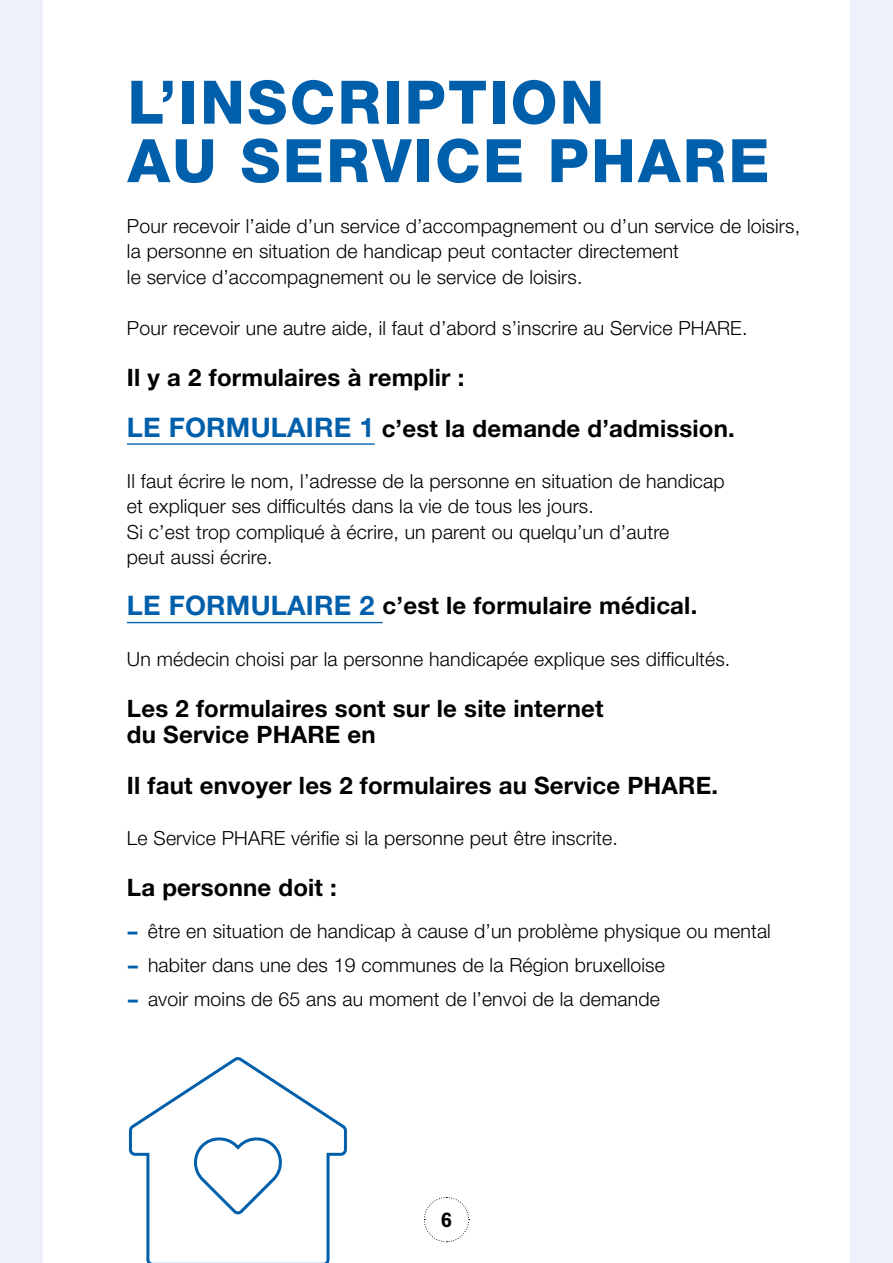
<style>
.page{position:relative;width:893px;height:1263px;background:#fff}
.page>*{position:absolute;margin:0;border:0;box-sizing:border-box;transform-origin:0 0}
.t1{font:800 60px/58.5px "Helvetica Neue LT Std";letter-spacing:.04em;color:#005fab}
.t2{font:700 24px/51px "Helvetica Neue LT Std";letter-spacing:.01em;color:#000}
.t3{font:700 21px "Rockwell Std";color:#000}
.t4{font:300 19.5px/25.5px "Helvetica Neue LT Std";letter-spacing:.01em;color:#000}
.s1{font-size:27px;color:#005fab}
.s2{font-weight:800;color:#005fab}
</style>
<div class="page">
<hr style="left:127px;top:443px;width:248px;height:2px;background:#005fab">
<hr style="left:127px;top:622px;width:256px;height:1px;background:#005fab">
<svg style="left:128px;top:1057px;width:219px;height:206px"></svg>
<svg style="left:189px;top:1132px;width:98px;height:85px"></svg>
<div style="left:0;top:0;width:43px;height:1263px;background:#eef1fa"></div>
<div style="left:850px;top:0;width:43px;height:1263px;background:#eef1fa"></div>
<svg style="left:424px;top:1197px;width:46px;height:45px"></svg>
<h1 class="t1" style="left:128px;top:73px;width:643px">L’INSCRIPTION<br>AU SERVICE PHARE</h1>
<p class="t4" style="left:127px;top:212px;width:675px">Pour recevoir l’aide d’un service d’accompagnement ou d’un service de loisirs, la personne en situation de handicap peut contacter directement<br>le service d’accompagnement ou le service de loisirs.</p>
<p class="t4" style="left:127px;top:314px;width:622px">Pour recevoir une autre aide, il faut d’abord s’inscrire au Service PHARE.</p>
<p class="t2" style="left:127px;top:351px;width:609px">Il y a 2 formulaires à remplir :<br><span class="s1">LE FORMULAIRE 1</span> c’est la demande d’admission.</p>
<p class="t4" style="left:127px;top:467px;width:599px">Il faut écrire le nom, l’adresse de la personne en situation de handicap et expliquer ses difficultés dans la vie de tous les jours.<br>Si c’est trop compliqué à écrire, un parent ou quelqu’un d’autre<br>peut aussi écrire.</p>
<p class="t2" style="left:127px;top:579px;width:572px"><span class="s1">LE FORMULAIRE 2</span> c’est le formulaire médical.</p>
<p class="t4" style="left:127px;top:646px;width:605px">Un médecin choisi par la personne handicapée explique ses difficultés.</p>
<p class="t2" style="left:127px;top:695px;width:478px;line-height:25.5px">Les 2 formulaires sont sur le site internet du Service PHARE en</p>
<p class="t2" style="left:127px;top:759px;width:593px">Il faut envoyer les 2 formulaires au Service PHARE.</p>
<p class="t4" style="left:127px;top:824px;width:492px">Le Service PHARE vérifie si la personne peut être inscrite.</p>
<p class="t2" style="left:127px;top:861px;width:211px">La personne doit :</p>
<p class="t4" style="left:127px;top:914px;width:645px;line-height:34px"><span class="s2">−</span> être en situation de handicap à cause d’un problème physique ou mental <span class="s2">−</span> habiter dans une des 19 communes de la Région bruxelloise<br><span class="s2">−</span> avoir moins de 65 ans au moment de l’envoi de la demande</p>
<p class="t3" style="left:441px;top:1208px;width:13px">6</p>
</div>
